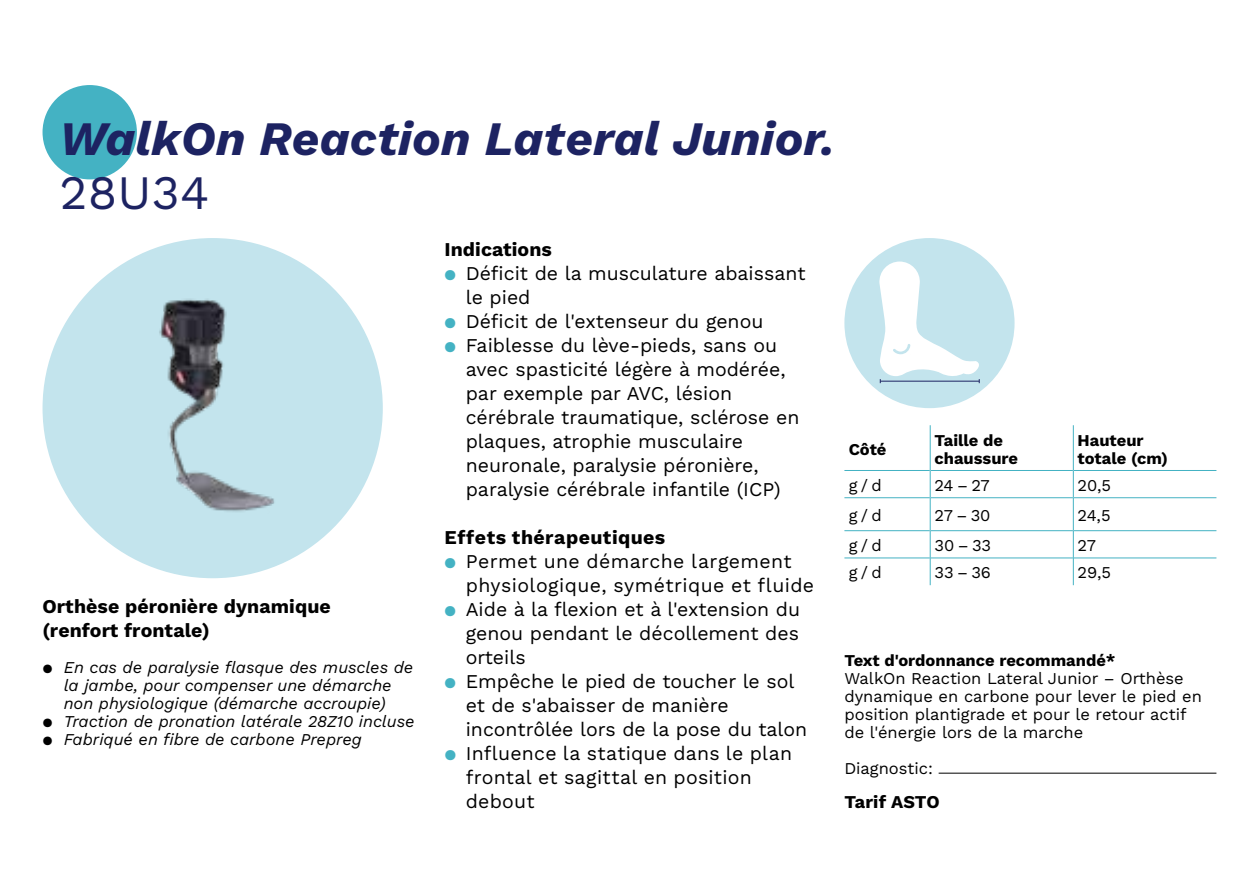
<style>
.page{position:relative;width:1259px;height:893px;background:#fff}
.page>*{position:absolute;margin:0;border:0;box-sizing:border-box;transform-origin:0 0}
.t1{font:italic 700 48px "Work Sans";letter-spacing:.005em;color:#1d2362}
.t2{font:48px "Work Sans";letter-spacing:.005em;color:#1d2362}
.t3{font:19.5px "Work Sans";color:#000}
.t4{font:19.5px "Work Sans";letter-spacing:.02em;color:#000}
.t5{font:700 19.5px/24px "Work Sans";letter-spacing:.005em;color:#000}
.t6{font:700 19.5px "Work Sans";letter-spacing:.025em;color:#000}
.t7{font:700 18px "Work Sans";letter-spacing:.005em;color:#000}
.t8{font:16.5px/18px "Work Sans";color:#000}
.t9{font:italic 16.5px "Work Sans";color:#000}
.t10{font:700 16.5px/18px "Work Sans";color:#000}
.s1{font-weight:700;color:#44b2c3}
.s2{color:#44b2c3}
</style>
<div class="page">
<div style="left:43px;top:85px;width:94px;height:94px;background:#44b2c3;border-radius:50%"></div>
<div style="left:43px;top:238px;width:340px;height:340px;background:#c3e4ed;border-radius:50%"></div>
<img style="left:43px;top:238px;width:336px;height:317px">
<hr style="left:938px;top:773px;width:278px;height:1px;background:#000">
<div style="left:844px;top:238px;width:170px;height:170px;background:#c3e4ed;border-radius:50%"></div>
<svg style="left:879px;top:262px;width:101px;height:121px"></svg>
<hr style="left:929px;top:425px;width:1px;height:45px;background:#44b2c3">
<hr style="left:1072px;top:425px;width:1px;height:45px;background:#44b2c3">
<hr style="left:844px;top:470px;width:85px;height:1px;background:#44b2c3">
<hr style="left:930px;top:470px;width:143px;height:1px;background:#44b2c3">
<svg style="left:929px;top:470px;width:1px;height:28px"></svg>
<hr style="left:1073px;top:470px;width:143px;height:1px;background:#44b2c3">
<svg style="left:1072px;top:470px;width:1px;height:27px"></svg>
<hr style="left:844px;top:497px;width:85px;height:1px;background:#44b2c3">
<hr style="left:930px;top:497px;width:143px;height:1px;background:#44b2c3">
<hr style="left:929px;top:498px;width:1px;height:33px;background:#44b2c3">
<hr style="left:1073px;top:497px;width:143px;height:1px;background:#44b2c3">
<hr style="left:1072px;top:498px;width:1px;height:33px;background:#44b2c3">
<hr style="left:844px;top:530px;width:85px;height:1px;background:#44b2c3">
<hr style="left:930px;top:530px;width:143px;height:1px;background:#44b2c3">
<hr style="left:1073px;top:530px;width:143px;height:1px;background:#44b2c3">
<hr style="left:844px;top:557px;width:85px;height:1px;background:#44b2c3">
<hr style="left:930px;top:557px;width:143px;height:1px;background:#44b2c3">
<svg style="left:929px;top:531px;width:1px;height:54px"></svg>
<hr style="left:1073px;top:557px;width:143px;height:1px;background:#44b2c3">
<svg style="left:1072px;top:531px;width:1px;height:54px"></svg>
<h1 class="t1" style="left:60px;top:102px;width:777px">WalkOn Reaction Lateral Junior.</h1>
<h1 class="t2" style="left:60px;top:156px;width:151px">28U34</h1>
<p class="t5" style="left:444px;top:237px;width:109px">Indications</p>
<p class="t3" style="left:444px;top:259px;width:362px"><span class="s1">⚫</span> Déficit de la musculature abaissant</p>
<p class="t3" style="left:466px;top:283px;width:66px">le pied</p>
<p class="t3" style="left:444px;top:307px;width:320px"><span class="s1">⚫</span> Déficit de l'extenseur du genou</p>
<p class="t3" style="left:444px;top:331px;width:334px"><span class="s1">⚫</span> Faiblesse du lève-pieds, sans ou</p>
<p class="t3" style="left:466px;top:355px;width:321px">avec spasticité légère à modérée,</p>
<p class="t3" style="left:466px;top:379px;width:268px">par exemple par AVC, lésion</p>
<p class="t3" style="left:466px;top:403px;width:335px">cérébrale traumatique, sclérose en</p>
<p class="t3" style="left:466px;top:427px;width:279px">plaques, atrophie musculaire</p>
<p class="t3" style="left:466px;top:451px;width:294px">neuronale, paralysie péronière,</p>
<p class="t3" style="left:466px;top:475px;width:316px">paralysie cérébrale infantile (ICP)</p>
<p class="t6" style="left:444px;top:523px;width:222px">Effets thérapeutiques</p>
<p class="t4" style="left:444px;top:547px;width:349px"><span class="s1">⚫</span> Permet une démarche largement</p>
<p class="t4" style="left:466px;top:571px;width:350px">physiologique, symétrique et fluide</p>
<p class="t3" style="left:444px;top:595px;width:357px"><span class="s1">⚫</span> Aide à la flexion et à l'extension du</p>
<p class="t3" style="left:466px;top:619px;width:335px">genou pendant le décollement des</p>
<p class="t3" style="left:466px;top:643px;width:61px">orteils</p>
<p class="t3" style="left:444px;top:667px;width:351px"><span class="s1">⚫</span> Empêche le pied de toucher le sol</p>
<p class="t3" style="left:466px;top:691px;width:264px">et de s'abaisser de manière</p>
<p class="t3" style="left:466px;top:715px;width:343px">incontrôlée lors de la pose du talon</p>
<p class="t3" style="left:444px;top:739px;width:349px"><span class="s2">⚫</span> Influence la statique dans le plan</p>
<p class="t3" style="left:466px;top:763px;width:287px">frontal et sagittal en position</p>
<p class="t3" style="left:466px;top:787px;width:70px">debout</p>
<p class="t5" style="left:43px;top:594px;width:290px">Orthèse péronière dynamique (renfort frontale)</p>
<p class="t9" style="left:43px;top:655px;width:372px">⚫ En cas de paralysie flasque des muscles de</p>
<p class="t9" style="left:64px;top:673px;width:329px">la jambe, pour compenser une démarche</p>
<p class="t9" style="left:64px;top:691px;width:323px">non physiologique (démarche accroupie)</p>
<p class="t9" style="left:43px;top:709px;width:373px">⚫ Traction de pronation latérale 28Z10 incluse</p>
<p class="t9" style="left:43px;top:727px;width:321px">⚫ Fabriqué en fibre de carbone Prepreg</p>
<p class="t10" style="left:848px;top:439px;width:39px">Côté</p>
<p class="t10" style="left:934px;top:430px;width:85px">Taille de chaussure</p>
<p class="t10" style="left:1077px;top:430px;width:92px">Hauteur totale (cm)</p>
<p class="t8" style="left:848px;top:476px;width:35px">g / d</p>
<p class="t8" style="left:934px;top:476px;width:57px">24 – 27</p>
<p class="t8" style="left:1077px;top:476px;width:35px">20,5</p>
<p class="t8" style="left:848px;top:506px;width:35px">g / d</p>
<p class="t8" style="left:934px;top:506px;width:58px">27 – 30</p>
<p class="t8" style="left:1077px;top:506px;width:35px">24,5</p>
<p class="t8" style="left:848px;top:536px;width:35px">g / d</p>
<p class="t8" style="left:934px;top:536px;width:58px">30 – 33</p>
<p class="t8" style="left:1077px;top:536px;width:20px">27</p>
<p class="t8" style="left:848px;top:563px;width:35px">g / d</p>
<p class="t8" style="left:934px;top:563px;width:58px">33 – 36</p>
<p class="t8" style="left:1077px;top:563px;width:35px">29,5</p>
<p class="t10" style="left:844px;top:650px;width:273px">Text d'ordonnance recommandé*</p>
<p class="t8" style="left:844px;top:668px;width:359px">WalkOn Reaction Lateral Junior – Orthèse dynamique en carbone pour lever le pied en position plantigrade et pour le retour actif de l'énergie lors de la marche</p>
<p class="t8" style="left:844px;top:758px;width:90px">Diagnostic:</p>
<p class="t7" style="left:844px;top:788px;width:97px">Tarif ASTO</p>
</div>
